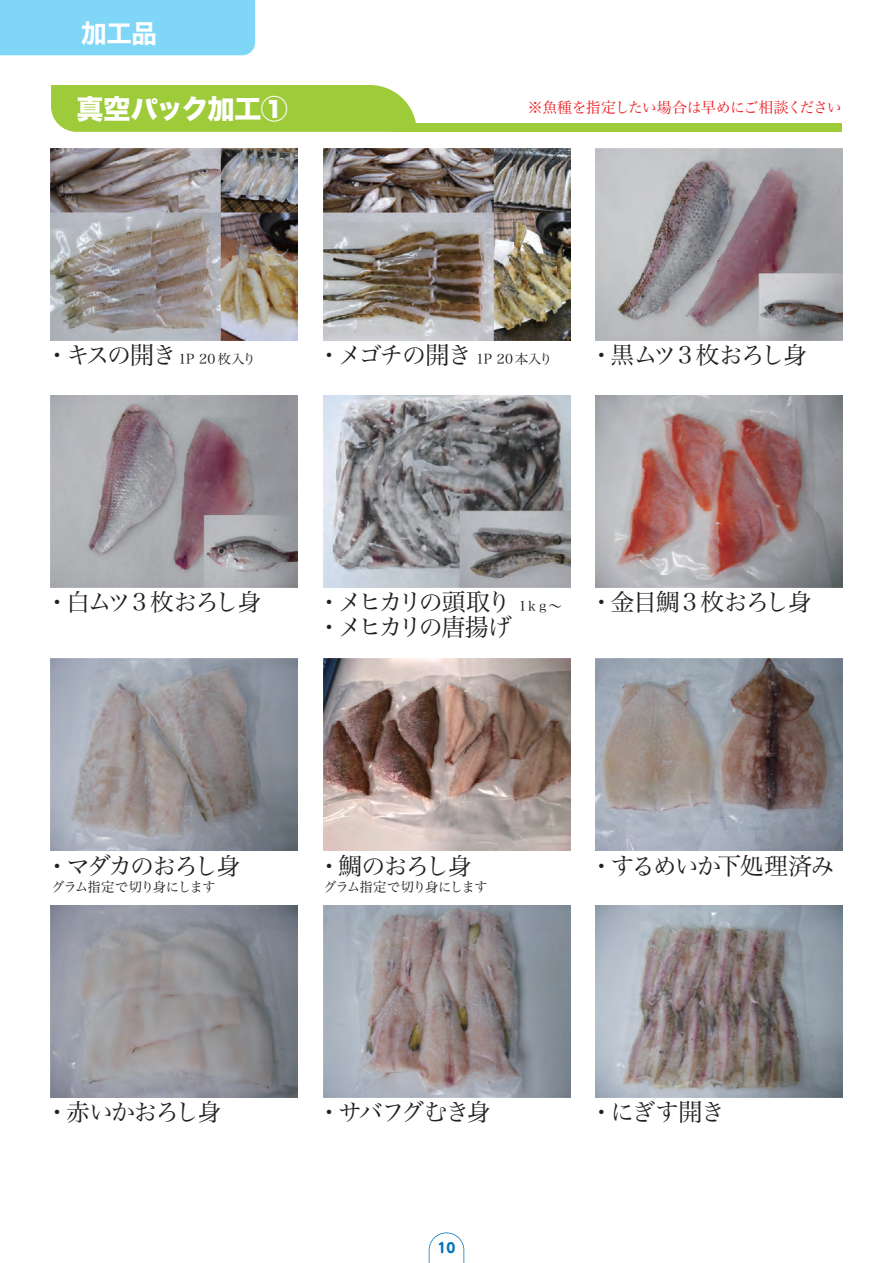
<style>
.page{position:relative;width:893px;height:1263px;background:#fff}
.page>*{position:absolute;margin:0;border:0;box-sizing:border-box;transform-origin:0 0}
.t1{font:27px "Hira Kaku Std N W8";letter-spacing:-.02em;color:#fff}
.t2{font:25.5px "Hira Kaku Std N W7";color:#fff}
.t3{font:24px "Hira Min Std N W3";letter-spacing:-.085em;color:#231f20}
.t4{font:24px "Hira Min Std N W3";letter-spacing:-.06em;color:#231f20}
.t5{font:24px "Hira Min Std N W3";letter-spacing:-.14em;color:#231f20}
.t6{font:15px "Hira Min Std N W3";letter-spacing:-.055em;color:#ee1d23}
.t7{font:13.5px "Hira Min Std N W3";letter-spacing:-.065em;color:#231f20}
.t8{font:700 13.5px "UD Shin M Go Pro";color:#0072bc}
</style>
<div class="page">
<svg style="left:429px;top:1232px;width:35px;height:31px"></svg>
<div style="left:51px;top:85px;width:365px;height:47px;background:#9ecb3a"></div>
<div style="left:0;top:0;width:255px;height:55px;background:#80d6f7"></div>
<div style="left:391px;top:123px;width:451px;height:9px;background:#9ecb3a"></div>
<img style="left:51px;top:149px;width:247px;height:192px">
<img style="left:323px;top:149px;width:247px;height:192px">
<img style="left:595px;top:149px;width:247px;height:192px">
<img style="left:51px;top:395px;width:247px;height:192px">
<img style="left:323px;top:395px;width:247px;height:192px">
<img style="left:595px;top:395px;width:247px;height:192px">
<img style="left:51px;top:659px;width:247px;height:192px">
<img style="left:323px;top:659px;width:247px;height:192px">
<img style="left:595px;top:659px;width:247px;height:192px">
<img style="left:51px;top:906px;width:247px;height:191px">
<img style="left:323px;top:906px;width:247px;height:191px">
<img style="left:595px;top:906px;width:247px;height:191px">
<p class="t2" style="left:81px;top:13px;width:77px">加工品</p>
<p class="t1" style="left:77px;top:94px;width:213px">真空パック加工①</p>
<p class="t6" style="left:528px;top:97px;width:316px">※魚種を指定したい場合は早めにご相談ください</p>
<p class="t3" style="left:45px;top:338px;width:133px">・キスの開き</p>
<p class="t3" style="left:317px;top:338px;width:156px">・メゴチの開き</p>
<p class="t4" style="left:589px;top:338px;width:219px">・黒ムツ3 枚おろし身</p>
<p class="t7" style="left:179px;top:349px;width:79px">1P 20枚入り</p>
<p class="t7" style="left:476px;top:349px;width:78px">1P 20 本入り</p>
<p class="t3" style="left:45px;top:585px;width:218px">・白ムツ 3 枚おろし身</p>
<p class="t5" style="left:317px;top:585px;width:196px">・メヒカリの頭取り</p>
<p class="t4" style="left:589px;top:585px;width:224px">・金目鯛 3 枚おろし身</p>
<p class="t7" style="left:519px;top:596px;width:45px">1ｋｇ～</p>
<p class="t5" style="left:317px;top:610px;width:196px">・メヒカリの唐揚げ</p>
<p class="t3" style="left:45px;top:848px;width:197px">・マダカのおろし身</p>
<p class="t3" style="left:317px;top:848px;width:156px">・鯛のおろし身</p>
<p class="t3" style="left:589px;top:848px;width:246px">・するめいか下処理済み</p>
<p class="t7" style="left:51px;top:877px;width:166px">グラム指定で切り身にします</p>
<p class="t7" style="left:323px;top:877px;width:166px">グラム指定で切り身にします</p>
<p class="t3" style="left:45px;top:1095px;width:178px">・赤いかおろし身</p>
<p class="t3" style="left:317px;top:1095px;width:175px">・サバフグむき身</p>
<p class="t3" style="left:589px;top:1095px;width:137px">・にぎす開き</p>
<p class="t8" style="left:438px;top:1237px;width:19px">10</p>
</div>
